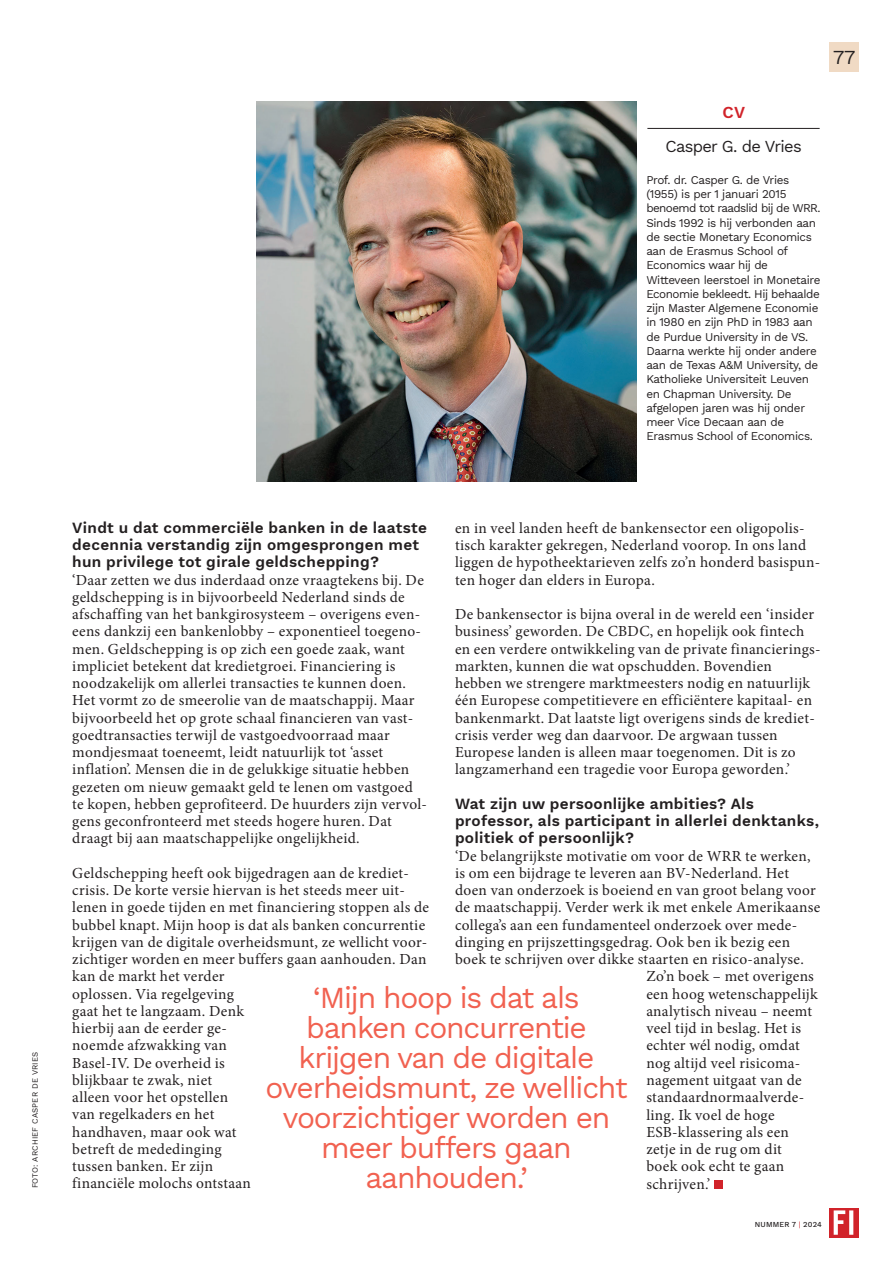
<style>
.page{position:relative;width:893px;height:1263px;background:#fff}
.page>*{position:absolute;margin:0;border:0;box-sizing:border-box;transform-origin:0 0}
.t1{font:30px/30px "Work Sans";letter-spacing:-.04em;color:#f16150;text-align:center}
.t2{font:19.5px "Work Sans";color:#231f20}
.t3{font:16.5px "Work Sans";letter-spacing:-.04em;color:#231f20}
.t4{font:600 16.5px "Work Sans";color:#d1232a}
.t5{font:15.3px/17.2px "Minion Pro";letter-spacing:.02em;color:#231f20}
.t6{font:600 15.3px/17.2px "Work Sans";letter-spacing:.02em;color:#231f20}
.t7{font:11.7px/14.2px "Work Sans";letter-spacing:-.03em;color:#231f20}
.t8{font:7.95px "Work Sans";letter-spacing:.02em;color:#231f20}
.t9{font:500 7.5px "Work Sans";letter-spacing:.02em;color:#231f20}
.s1{font-weight:400;color:#d1232a}
</style>
<div class="page">
<svg style="left:829px;top:1208px;width:30px;height:29px"></svg>
<svg style="left:834px;top:1210px;width:19px;height:25px"></svg>
<div style="left:714px;top:1180px;width:8px;height:8px;background:#d1232a"></div>
<hr style="left:647px;top:128px;width:173px;height:1px;background:#231f20">
<img style="left:257px;top:102px;width:379px;height:379px">
<div style="left:829px;top:43px;width:30px;height:29px;background:#f0dac4"></div>
<p class="t8" style="left:29px;top:1188px;width:138px;rotate:-90deg">FOTO: ARCHIEF CASPER DE VRIES</p>
<p class="t2" style="left:833px;top:43px;width:24px">77</p>
<p class="t4" style="left:722px;top:100px;width:24px">CV</p>
<p class="t3" style="left:665px;top:134px;width:138px">Casper G. de Vries</p>
<p class="t7" style="left:646px;top:172px;width:176px">Prof. dr. Casper G. de Vries (1955) is per 1 januari 2015 benoemd tot raadslid bij de WRR.<br>Sinds 1992 is hij verbonden aan de sectie Monetary Economics aan de Erasmus School of<br>Economics waar hij de<br>Witteveen leerstoel in Monetaire<br>Economie bekleedt. Hij behaalde zijn Master Algemene Economie in 1980 en zijn PhD in 1983 aan de Purdue University in de VS.<br>Daarna werkte hij onder andere aan de Texas A&amp;M University, de<br>Katholieke Universiteit Leuven en Chapman University. De afgelopen jaren was hij onder meer Vice Decaan aan de<br>Erasmus School of Economics.</p>
<p class="t6" style="left:72px;top:518px;width:356px">Vindt u dat commerciële banken in de laatste decennia verstandig zijn omgesprongen met hun privilege tot girale geldschepping?</p>
<p class="t5" style="left:72px;top:571px;width:356px">‘Daar zetten we dus inderdaad onze vraagtekens bij. De geldschepping is in bijvoorbeeld Nederland sinds de afschaffing van het bankgirosysteem – overigens even&shy;eens dankzij een bankenlobby – exponentieel toegeno&shy;men. Geldschepping is op zich een goede zaak, want impliciet betekent dat kredietgroei. Financiering is noodzakelijk om allerlei transacties te kunnen doen.<br>Het vormt zo de smeerolie van de maatschappij. Maar bijvoorbeeld het op grote schaal financieren van vast&shy;goedtransacties terwijl de vastgoedvoorraad maar mondjesmaat toeneemt, leidt natuurlijk tot ‘asset inflation’. Mensen die in de gelukkige situatie hebben gezeten om nieuw gemaakt geld te lenen om vastgoed te kopen, hebben geprofiteerd. De huurders zijn vervol&shy;gens geconfronteerd met steeds hogere huren. Dat draagt bij aan maatschappelijke ongelijkheid.</p>
<p class="t5" style="left:72px;top:864px;width:358px">Geldschepping heeft ook bijgedragen aan de krediet&shy;crisis. De korte versie hiervan is het steeds meer uit&shy;lenen in goede tijden en met financiering stoppen als de bubbel knapt. Mijn hoop is dat als banken concurrentie krijgen van de digitale overheidsmunt, ze wellicht voor&shy;zichtiger worden en meer buffers gaan aanhouden. Dan kan de markt het verder<br>oplossen. Via regelgeving<br>gaat het te langzaam. Denk<br>hierbij aan de eerder ge-<br>noemde afzwakking van<br>Basel-IV. De overheid is<br>blijkbaar te zwak, niet<br>alleen voor het opstellen<br>van regelkaders en het<br>handhaven, maar ook wat<br>betreft de mededinging<br>tussen banken. Er zijn<br>financiële molochs ontstaan</p>
<p class="t5" style="left:455px;top:519px;width:367px">en in veel landen heeft de bankensector een oligopolis&shy;tisch karakter gekregen, Nederland voorop. In ons land liggen de hypotheektarieven zelfs zo’n honderd basispun&shy;ten hoger dan elders in Europa.</p>
<p class="t5" style="left:455px;top:606px;width:367px">De bankensector is bijna overal in de wereld een ‘insider business’ geworden. De CBDC, en hopelijk ook fintech en een verdere ontwikkeling van de private financierings&shy;markten, kunnen die wat opschudden. Bovendien hebben we strengere marktmeesters nodig en natuurlijk één Europese competitievere en efficiëntere kapitaal- en bankenmarkt. Dat laatste ligt overigens sinds de krediet&shy;crisis verder weg dan daarvoor. De argwaan tussen Europese landen is alleen maar toegenomen. Dit is zo langzamerhand een tragedie voor Europa geworden.’</p>
<p class="t6" style="left:455px;top:794px;width:365px">Wat zijn uw persoonlijke ambities? Als professor, als participant in allerlei denktanks, politiek of persoonlijk?</p>
<p class="t5" style="left:455px;top:847px;width:357px">‘De belangrijkste motivatie om voor de WRR te werken,</p>
<p class="t5" style="left:455px;top:864px;width:336px">is om een bijdrage te leveren aan BV-Nederland. Het</p>
<p class="t5" style="left:455px;top:882px;width:362px">doen van onderzoek is boeiend en van groot belang voor</p>
<p class="t5" style="left:455px;top:899px;width:367px">de maatschappij. Verder werk ik met enkele Amerikaanse</p>
<p class="t5" style="left:455px;top:916px;width:344px">collega’s aan een fundamenteel onderzoek over mede-</p>
<p class="t5" style="left:455px;top:933px;width:337px">dinging en prijszettingsgedrag. Ook ben ik bezig een</p>
<p class="t5" style="left:455px;top:951px;width:350px">boek te schrijven over dikke staarten en risico-analyse.</p>
<p class="t5" style="left:646px;top:968px;width:169px">Zo’n boek – met overigens</p>
<p class="t5" style="left:646px;top:985px;width:173px">een hoog wetenschappelijk</p>
<p class="t5" style="left:646px;top:1002px;width:167px">analytisch niveau – neemt</p>
<p class="t5" style="left:646px;top:1020px;width:156px">veel tijd in beslag. Het is</p>
<p class="t5" style="left:646px;top:1037px;width:155px">echter wél nodig, omdat</p>
<p class="t5" style="left:646px;top:1054px;width:156px">nog altijd veel risicoma-</p>
<p class="t5" style="left:646px;top:1071px;width:157px">nagement uitgaat van de</p>
<p class="t5" style="left:646px;top:1089px;width:159px">standaardnormaalverde-</p>
<p class="t5" style="left:646px;top:1106px;width:130px">ling. Ik voel de hoge</p>
<p class="t5" style="left:646px;top:1123px;width:144px">ESB-klassering als een</p>
<p class="t5" style="left:646px;top:1140px;width:137px">zetje in de rug om dit</p>
<p class="t5" style="left:646px;top:1158px;width:139px">boek ook echt te gaan</p>
<p class="t5" style="left:646px;top:1175px;width:65px">schrijven.’</p>
<h1 class="t1" style="left:265px;top:982px;width:364px">‘Mijn hoop is dat als banken concurrentie krijgen van de digitale overheidsmunt, ze wellicht voorzichtiger worden en meer buffers gaan aanhouden.’</h1>
<p class="t9" style="left:755px;top:1219px;width:68px">NUMMER 7 <span class="s1">|</span> 2024</p>
</div>
